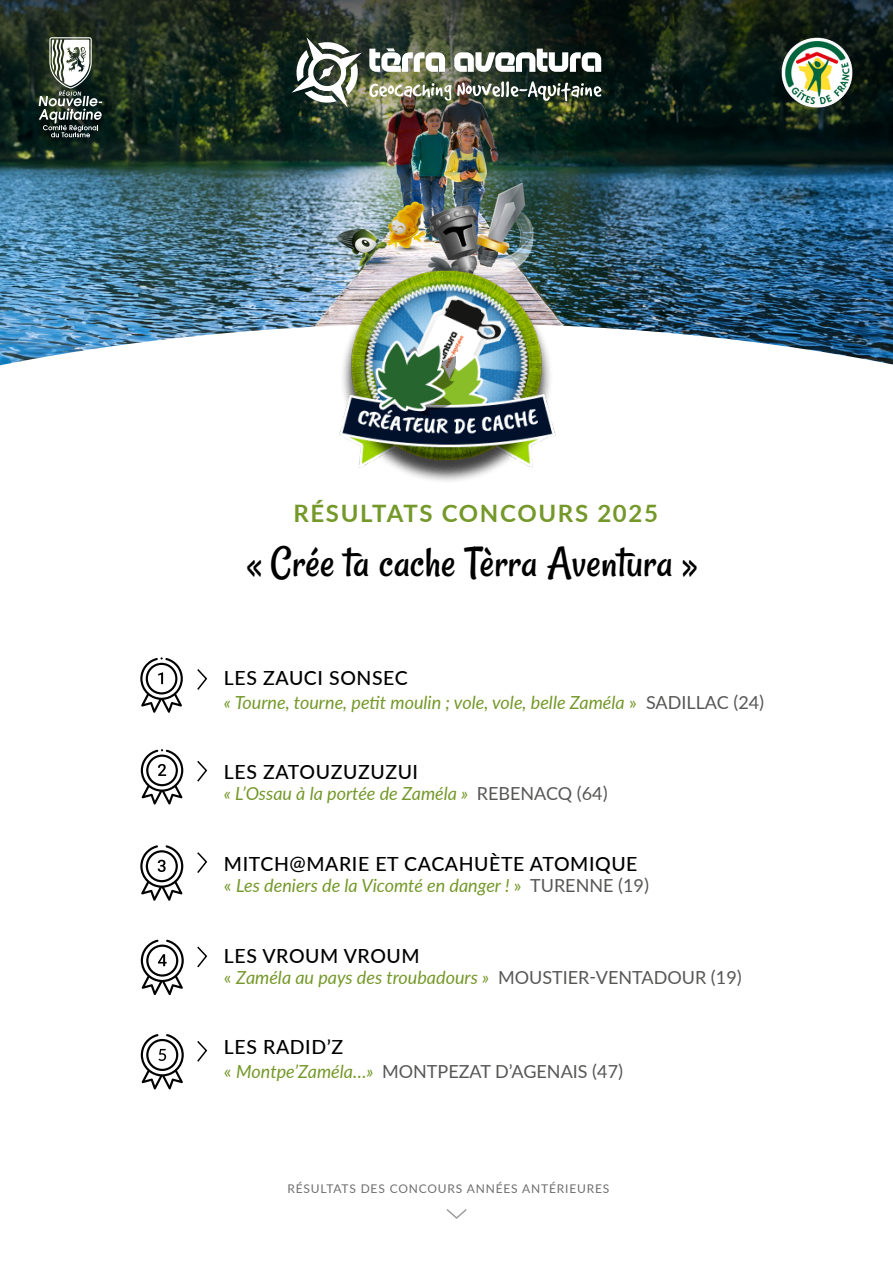
<style>
.page{position:relative;width:893px;height:1263px;background:#fff}
.page>*{position:absolute;margin:0;border:0;box-sizing:border-box;transform-origin:0 0}
.t1{font:45px "Rancho";color:#000}
.t2{font:700 24px "Lato";letter-spacing:.07em;color:#749829}
.t3{font:500 19.5px "Lato";letter-spacing:.03em;color:#000}
.t4{font:italic 18px "Lato";color:#749829}
.t5{font:18px "Lato";color:#575756}
.t6{font:12px "Lato";letter-spacing:.07em;color:#706f6f}
.s1{font-style:normal}
.s2{font-style:normal;color:#575756}
.s3{color:#749829}
.s4{font-style:italic;color:#749829}
</style>
<div class="page">
<img style="left:0;top:202px;width:893px;height:121px">
<img style="left:0;top:323px;width:893px;height:43px">
<img style="left:317px;top:245px;width:259px;height:237px">
<img style="left:0;top:0;width:893px;height:202px">
<svg style="left:369px;top:48px;width:76px;height:24px"></svg>
<svg style="left:454px;top:49px;width:147px;height:23px"></svg>
<img style="left:369px;top:81px;width:233px;height:20px">
<svg style="left:291px;top:37px;width:71px;height:71px"></svg>
<img style="left:779px;top:34px;width:77px;height:77px">
<svg style="left:140px;top:657px;width:43px;height:56px"></svg>
<svg style="left:141px;top:749px;width:42px;height:55px"></svg>
<svg style="left:140px;top:845px;width:43px;height:56px"></svg>
<svg style="left:141px;top:939px;width:43px;height:56px"></svg>
<svg style="left:197px;top:669px;width:11px;height:21px"></svg>
<svg style="left:197px;top:761px;width:11px;height:21px"></svg>
<svg style="left:197px;top:852px;width:11px;height:21px"></svg>
<svg style="left:197px;top:946px;width:11px;height:22px"></svg>
<svg style="left:197px;top:1041px;width:11px;height:21px"></svg>
<svg style="left:446px;top:1209px;width:21px;height:10px"></svg>
<svg style="left:141px;top:1034px;width:43px;height:55px"></svg>
<svg style="left:39px;top:37px;width:63px;height:100px"></svg>
<h2 class="t2" style="left:293px;top:496px;width:366px">RÉSULTATS CONCOURS 2025</h2>
<h1 class="t1" style="left:247px;top:536px;width:451px">« Crée ta cache Tèrra Aventura »</h1>
<p class="t3" style="left:224px;top:664px;width:185px">LES ZAUCI SONSEC</p>
<p class="t4" style="left:224px;top:689px;width:542px">« Tourne, tourne, petit moulin ; vole, vole, belle Zaméla <span class="s1">»</span> <span class="s2">SADILLAC (24)</span></p>
<p class="t3" style="left:224px;top:758px;width:196px">LES ZATOUZUZUZUI</p>
<p class="t4" style="left:224px;top:781px;width:385px">« L’Ossau à la portée de Zaméla » <span class="s2">REBENACQ (64)</span></p>
<p class="t3" style="left:224px;top:849px;width:415px">MITCH@MARIE ET CACAHUÈTE ATOMIQUE</p>
<p class="t4" style="left:224px;top:873px;width:427px"><span class="s1">«</span> Les deniers de la Vicomté en danger ! <span class="s1">»</span> <span class="s2">TURENNE (19)</span></p>
<p class="t3" style="left:224px;top:941px;width:197px">LES VROUM VROUM</p>
<p class="t4" style="left:224px;top:965px;width:519px"><span class="s1">«</span> Zaméla au pays des troubadours » <span class="s2">MOUSTIER-VENTADOUR (19)</span></p>
<p class="t3" style="left:224px;top:1033px;width:121px">LES RADID’Z</p>
<p class="t5" style="left:224px;top:1058px;width:401px"><span class="s3">«</span> <span class="s4">Montpe’Zaméla…»</span> MONTPEZAT D’AGENAIS (47)</p>
<p class="t6" style="left:287px;top:1180px;width:324px">RÉSULTATS DES CONCOURS ANNÉES ANTÉRIEURES</p>
</div>
